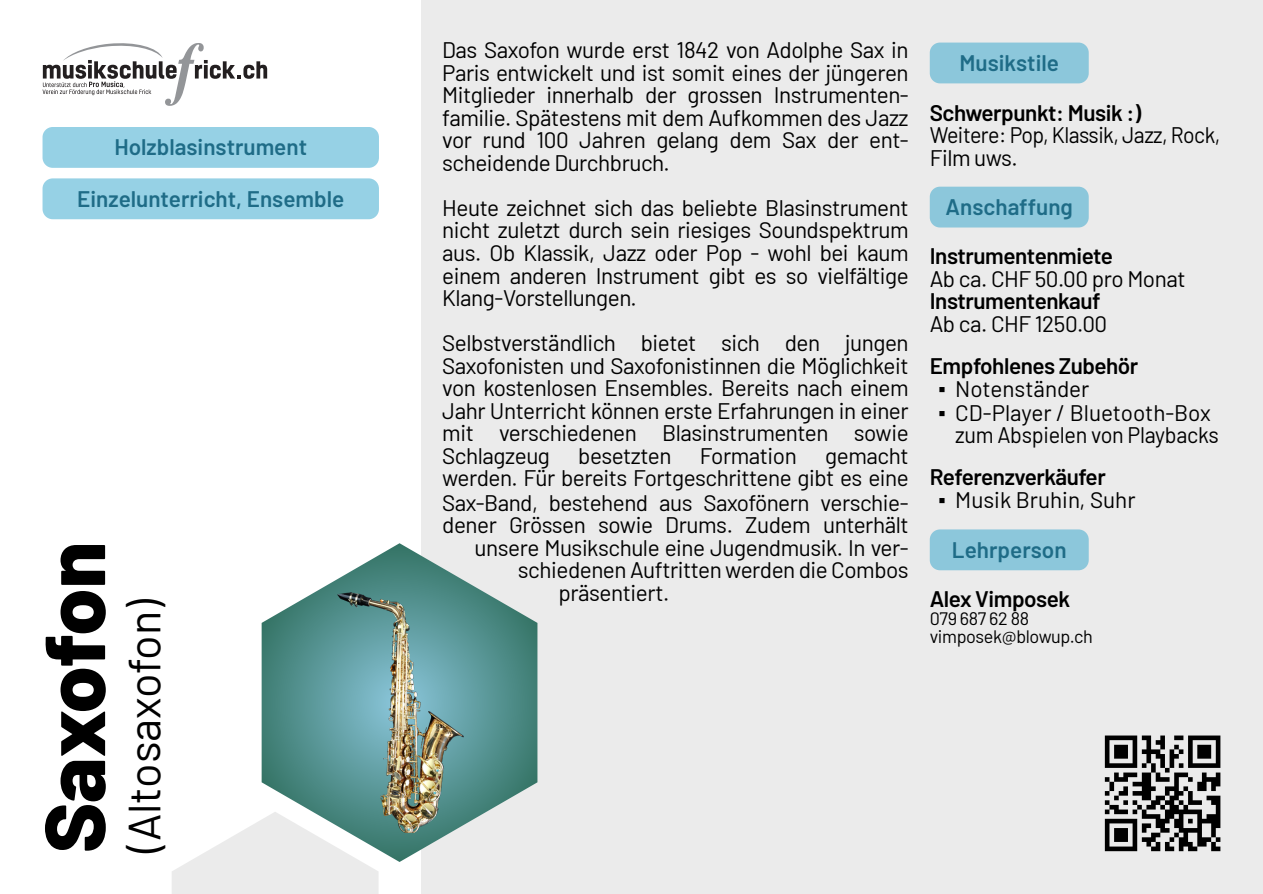
<style>
.page{position:relative;width:1263px;height:894px;background:#fff}
.page>*{position:absolute;margin:0;border:0;box-sizing:border-box;transform-origin:0 0}
.t1{font:800 84.9px "Barlow";letter-spacing:-.01em;color:#000}
.t2{font:45px "Barlow";color:#000}
.t3{font:22.5px/22.5px "Barlow";letter-spacing:-.02em;color:#000;text-align:justify}
.t4{font:600 22.5px "Barlow";letter-spacing:-.02em;color:#000}
.t5{font:600 22.5px "Barlow";color:#1f6c87}
.t6{font:22.5px/22.5px "Barlow";letter-spacing:-.02em;color:#000;scale:.95 1}
.t7{font:22.5px "Barlow";color:#000}
.t8{font:18px/18px "Barlow";letter-spacing:-.02em;color:#000}
.s1{font-family:"Arial"}
</style>
<div class="page">
<div style="left:421px;top:0;width:842px;height:893px;background:#ebebeb"></div>
<svg style="left:172px;top:820px;width:207px;height:73px"></svg>
<svg style="left:43px;top:43px;width:224px;height:63px"></svg>
<svg style="left:262px;top:543px;width:275px;height:318px"></svg>
<img style="left:335px;top:592px;width:129px;height:240px">
<svg style="left:1105px;top:735px;width:115px;height:115px"></svg>
<div style="left:930px;top:529px;width:159px;height:41px;background:#8cc7db;border-radius:10px"></div>
<div style="left:930px;top:186px;width:159px;height:41px;background:#8cc7db;border-radius:10px"></div>
<div style="left:930px;top:43px;width:159px;height:40px;background:#8cc7db;border-radius:10px"></div>
<div style="left:43px;top:178px;width:336px;height:41px;background:#96d1e5;border-radius:10px"></div>
<div style="left:43px;top:127px;width:336px;height:41px;background:#96d1e5;border-radius:10px"></div>
<p class="t5" style="left:114px;top:133px;width:194px">Holzblasinstrument</p>
<p class="t5" style="left:77px;top:184px;width:269px">Einzelunterricht, Ensemble</p>
<h1 class="t1" style="left:20px;top:852px;width:313px;rotate:-90deg">Saxofon</h1>
<h2 class="t2" style="left:115px;top:852px;width:255px;rotate:-90deg">(Altosaxofon)</h2>
<p class="t3" style="left:442px;top:38px;width:468px">Das Saxofon wurde erst 1842 von Adolphe Sax in Paris entwickelt und ist somit eines der jüngeren Mitglieder innerhalb der grossen Instrumenten&shy;familie. Spätestens mit dem Aufkommen des Jazz vor rund 100 Jahren gelang dem Sax der ent&shy;scheidende Durchbruch.</p>
<p class="t3" style="left:442px;top:196px;width:468px">Heute zeichnet sich das beliebte Blasinstrument nicht zuletzt durch sein riesiges Soundspektrum aus. Ob Klassik, Jazz oder Pop - wohl bei kaum einem anderen Instrument gibt es so vielfältige Klang-Vorstellungen.</p>
<p class="t3" style="left:442px;top:331px;width:468px">Selbstverständlich bietet sich den jungen Saxofonisten und Saxofonistinnen die Möglichkeit von kostenlosen Ensembles. Bereits nach einem Jahr Unterricht können erste Erfahrungen in einer mit verschiedenen Blasinstrumenten sowie Schlagzeug</p>
<p class="t3" style="left:578px;top:443px;width:95px">besetzten</p>
<p class="t3" style="left:700px;top:443px;width:99px">Formation</p>
<p class="t3" style="left:825px;top:443px;width:85px">gemacht</p>
<p class="t3" style="left:442px;top:466px;width:468px">werden. Für bereits Fortgeschrittene gibt es eine</p>
<p class="t3" style="left:442px;top:490px;width:468px">Sax-Band, bestehend aus Saxofönern verschie-</p>
<p class="t3" style="left:442px;top:512px;width:468px">dener Grössen sowie Drums. Zudem unterhält</p>
<p class="t3" style="left:475px;top:535px;width:436px">unsere Musikschule eine Jugendmusik. In ver-</p>
<p class="t3" style="left:518px;top:557px;width:392px">schiedenen Auftritten werden die Combos</p>
<p class="t3" style="left:559px;top:580px;width:112px">präsentiert.</p>
<p class="t5" style="left:959px;top:48px;width:101px">Musikstile</p>
<p class="t4" style="left:930px;top:98px;width:213px">Schwerpunkt: Musik :)</p>
<p class="t6" style="left:930px;top:123px;width:307px">Weitere: Pop, Klassik, Jazz, Rock,<br>Film uws.</p>
<p class="t5" style="left:945px;top:192px;width:129px">Anschaffung</p>
<p class="t4" style="left:930px;top:242px;width:185px">Instrumentenmiete</p>
<p class="t3" style="left:930px;top:266px;width:257px">Ab ca. CHF 50.00 pro Monat</p>
<p class="t4" style="left:930px;top:287px;width:172px">Instrumentenkauf</p>
<p class="t3" style="left:930px;top:311px;width:179px">Ab ca. CHF 1250.00</p>
<p class="t4" style="left:930px;top:351px;width:210px">Empfohlenes Zubehör</p>
<p class="t7" style="left:938px;top:374px;width:153px"><span class="s1">▪</span> Notenständer</p>
<p class="t3" style="left:955px;top:400px;width:265px;text-indent:-17px"><span class="s1">▪</span> CD-Player / Bluetooth-Box zum Abspielen von Playbacks</p>
<p class="t4" style="left:930px;top:462px;width:178px">Referenzverkäufer</p>
<p class="t7" style="left:938px;top:485px;width:199px"><span class="s1">▪</span> Musik Bruhin, Suhr</p>
<p class="t5" style="left:952px;top:535px;width:116px">Lehrperson</p>
<p class="t4" style="left:930px;top:584px;width:142px">Alex Vimposek</p>
<p class="t8" style="left:930px;top:608px;width:164px">079 687 62 88 vimposek@blowup.ch</p>
</div>
